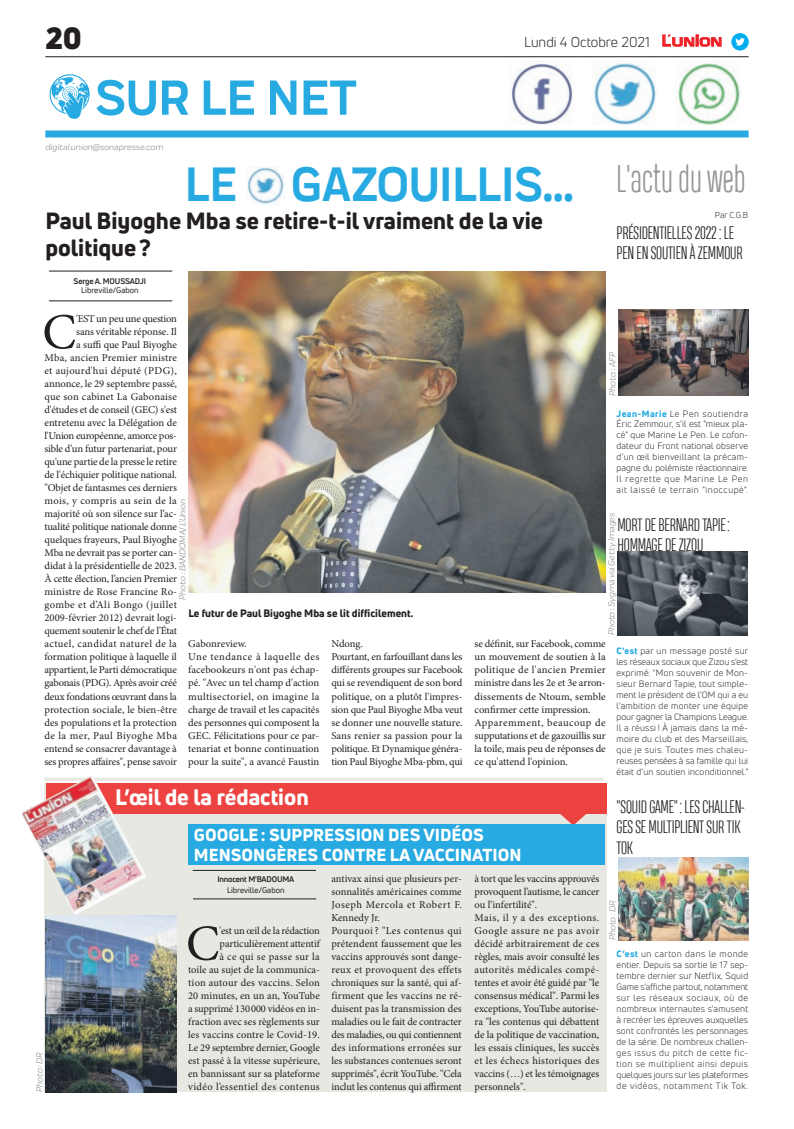
<style>
.page{position:relative;width:794px;height:1129px;background:#fff}
.page>*{position:absolute;margin:0;border:0;box-sizing:border-box;transform-origin:0 0}
.t1{font:700 51px "Praktika";color:#26aae1}
.t2{font:50.5px "Minion Pro";color:#231f20}
.t3{font:700 50px "Praktika";color:#26aae1;scale:.95 1}
.t4{font:300 36px "Heading Compressed Pro";color:#939598;scale:.9 1}
.t5{font:900 30px "Uni Neue";color:#231f20}
.t6{font:800 23px/27.6px "Uni Neue";color:#231f20}
.t7{font:800 22px "Uni Neue";color:#fff}
.t8{font:300 17px/20.6px "Heading Compressed Pro";letter-spacing:-.01em;color:#231f20}
.t9{font:800 17px/20.4px "Uni Neue";color:#fff}
.t10{font:14px "Uni Neue";color:#231f20}
.t11{font:10.5px/13px "Minion Pro";letter-spacing:-.005em;color:#231f20}
.t12{font:800 10.5px "Uni Neue";color:#231f20}
.t13{font:9px/11px "Uni Neue";letter-spacing:.02em;color:#231f20;text-align:justify}
.t14{font:italic 9px "Praktika";color:#818386}
.t15{font:8.5px "Uni Neue";color:#231f20}
.t16{font:700 8px "Uni Neue";letter-spacing:-.02em;color:#231f20}
.t17{font:8px "Uni Neue";color:#231f20}
.s1{font-family:"Eurostile";font-weight:600;font-size:14.9px;color:#ee1d23}
.s2{font-family:"Eurostile";font-weight:600;font-size:11.4px;color:#ee1d23}
.s3{font-weight:800;color:#26aae1}
</style>
<div class="page">
<hr style="left:45px;top:56px;width:703px;height:1px;background:#231f20">
<div style="left:45px;top:130px;width:703px;height:7px;background:#26aae1"></div>
<svg style="left:662px;top:34px;width:60px;height:13px"></svg>
<div style="left:731px;top:33px;width:17px;height:18px;background:#00aeef;border-radius:50%"></div>
<svg style="left:735px;top:38px;width:10px;height:8px"></svg>
<img style="left:508px;top:62px;width:65px;height:63px">
<img style="left:593px;top:62px;width:64px;height:64px">
<img style="left:675px;top:62px;width:66px;height:64px">
<svg style="left:50px;top:74px;width:40px;height:45px"></svg>
<img style="left:246px;top:167px;width:38px;height:37px">
<hr style="left:44px;top:777px;width:559px;height:3px;background:#e7e8e2">
<div style="left:44px;top:782px;width:562px;height:309px;background:#e7e8e2"></div>
<div style="left:46px;top:782px;width:560px;height:31px;background:#ec4240"></div>
<img style="left:21px;top:776px;width:126px;height:138px">
<svg style="left:559px;top:813px;width:28px;height:11px"></svg>
<img style="left:617px;top:551px;width:130px;height:84px">
<img style="left:618px;top:309px;width:130px;height:86px">
<img style="left:618px;top:857px;width:130px;height:83px">
<div style="left:188px;top:824px;width:417px;height:40px;background:#26aae1"></div>
<hr style="left:193px;top:898px;width:123px;height:1px;background:#231f20">
<hr style="left:193px;top:870px;width:123px;height:1px;background:#231f20">
<img style="left:45px;top:914px;width:132px;height:177px">
<hr style="left:49px;top:300px;width:123px;height:1px;background:#231f20">
<hr style="left:49px;top:271px;width:123px;height:1px;background:#231f20">
<img style="left:188px;top:271px;width:417px;height:321px">
<h3 class="t5" style="left:45px;top:17px;width:38px">20</h3>
<h1 class="t1" style="left:95px;top:57px;width:263px">SUR LE NET</h1>
<p class="t14" style="left:45px;top:140px;width:120px">digital.union@sonapresse.com</p>
<h3 class="t10" style="left:524px;top:33px;width:199px">Lundi 4 Octobre 2021 <span class="s1">L</span><span class="s2">UNION</span></h3>
<h3 class="t3" style="left:185px;top:145px;width:410px">LE GAZOUILLIS...</h3>
<h3 class="t6" style="left:45px;top:206px;width:499px">Paul Biyoghe Mba se retire-t-il vraiment de la vie politique?</h3>
<p class="t16" style="left:74px;top:276px;width:74px">Serge A. MOUSSADJI</p>
<p class="t17" style="left:81px;top:285px;width:59px">Libreville/Gabon</p>
<h3 class="t4" style="left:616px;top:158px;width:145px">L'actu du web</h3>
<p class="t15" style="left:715px;top:210px;width:35px">Par C.G.B</p>
<h3 class="t8" style="left:616px;top:224px;width:127px">PRÉSIDENTIELLES 2022: LE<br>PEN EN SOUTIEN À ZEMMOUR</h3>
<h2 class="t2" style="left:42px;top:298px;width:35px">C</h2>
<p class="t11" style="left:44px;top:312px;width:134px;text-align:right">'EST un peu une question<br>sans véritable réponse. Il<br>a suffi que Paul Biyoghe<br>Mba, ancien Premier ministre et aujourd'hui député (PDG), annonce, le 29 septembre passé, que son cabinet La Gabonaise d'études et de conseil (GEC) s'est entretenu avec la Délégation de l'Union européenne, amorce pos&shy;sible d'un futur partenariat, pour qu'une partie de la presse le retire de l'échiquier politique national. "Objet de fantasmes ces derniers mois, y compris au sein de la majorité où son silence sur l’ac&shy;tualité politique nationale donne quelques frayeurs, Paul Biyoghe<br>Mba ne devrait pas se porter can&shy;didat à la présidentielle de 2023.<br>À cette élection, l’ancien Premier ministre de Rose Francine Ro&shy;gombe et d’Ali Bongo (juillet<br>2009-février 2012) devrait logi&shy;quement soutenir le chef de l’État actuel, candidat naturel de la formation politique à laquelle il appartient, le Parti démocratique gabonais (PDG). Après avoir créé deux fondations œuvrant dans la protection sociale, le bien-être des populations et la protection de la mer, Paul Biyoghe Mba entend se consacrer davantage à ses propres affaires", pense savoir</p>
<p class="t14" style="left:606px;top:395px;width:45px;rotate:-90deg">Photo : AFP</p>
<p class="t13" style="left:616px;top:407px;width:133px"><span class="s3">Jean-Marie</span> Le Pen soutiendra Éric Zemmour, s’il est "mieux pla&shy;cé" que Marine Le Pen. Le cofon&shy;dateur du Front national observe d’un œil bienveillant la précam&shy;pagne du polémiste réactionnaire.<br>Il regrette que Marine Le Pen ait laissé le terrain "inoccupé".</p>
<h3 class="t8" style="left:617px;top:516px;width:114px">MORT DE BERNARD TAPIE:<br>HOMMAGE DE ZIZOU</h3>
<p class="t14" style="left:176px;top:599px;width:102px;rotate:-90deg">Photo : BANDOMA/ L’Union</p>
<p class="t14" style="left:605px;top:635px;width:124px;rotate:-90deg">Photo : Sygma via Getty Images</p>
<p class="t12" style="left:188px;top:605px;width:227px">Le futur de Paul Biyoghe Mba se lit difficilement.</p>
<p class="t11" style="left:188px;top:637px;width:133px">Gabonreview.<br>Une tendance à laquelle des facebookeurs n'ont pas échap&shy;pé. "Avec un tel champ d'action multisectoriel, on imagine la charge de travail et les capacités des personnes qui composent la<br>GEC. Félicitations pour ce par&shy;tenariat et bonne continuation pour la suite", a avancé Faustin</p>
<p class="t11" style="left:331px;top:637px;width:133px">Ndong.<br>Pourtant, en farfouillant dans les différents groupes sur Facebook qui se revendiquent de son bord politique, on a plutôt l'impres&shy;sion que Paul Biyoghe Mba veut se donner une nouvelle stature.<br>Sans renier sa passion pour la politique. Et Dynamique généra&shy;tion Paul Biyoghe Mba-pbm, qui</p>
<p class="t11" style="left:474px;top:637px;width:133px">se définit, sur Facebook, comme un mouvement de soutien à la politique de l'ancien Premier ministre dans les 2e et 3e arron&shy;dissements de Ntoum, semble confirmer cette impression.<br>Apparemment, beaucoup de supputations et de gazouillis sur la toile, mais peu de réponses de ce qu'attend l'opinion.</p>
<p class="t13" style="left:616px;top:645px;width:133px"><span class="s3">C’est</span> par un message posté sur les réseaux sociaux que Zizou s’est exprimé. "Mon souvenir de Mon&shy;sieur Bernard Tapie, tout simple&shy;ment le président de l’OM qui a eu l’ambition de monter une équipe pour gagner la Champions League.<br>Il a réussi ! À jamais dans la mé&shy;moire du club et des Marseillais, que je suis. Toutes mes chaleu&shy;reuses pensées à sa famille qui lui était d’un soutien inconditionnel."</p>
<h3 class="t8" style="left:616px;top:797px;width:130px">"SQUID GAME": LES CHALLEN-<br>GES SE MULTIPLIENT SUR TIK<br>TOK</h3>
<h3 class="t7" style="left:115px;top:782px;width:195px">L’œil de la rédaction</h3>
<h3 class="t9" style="left:194px;top:824px;width:329px">GOOGLE: SUPPRESSION DES VIDÉOS<br>MENSONGÈRES CONTRE LA VACCINATION</h3>
<p class="t16" style="left:217px;top:873px;width:78px">Innocent M'BADOUMA</p>
<p class="t17" style="left:227px;top:884px;width:59px">Libreville/Gabon</p>
<p class="t11" style="left:331px;top:871px;width:132px">antivax ainsi que plusieurs per&shy;sonnalités américaines comme<br>Joseph Mercola et Robert F.<br>Kennedy Jr.<br>Pourquoi ? "Les contenus qui prétendent faussement que les vaccins approuvés sont dange&shy;reux et provoquent des effets chroniques sur la santé, qui af&shy;firment que les vaccins ne ré&shy;duisent pas la transmission des maladies ou le fait de contracter des maladies, ou qui contiennent des informations erronées sur les substances contenues seront supprimés", écrit YouTube. "Cela inclut les contenus qui affirment</p>
<p class="t11" style="left:474px;top:871px;width:126px">à tort que les vaccins approuvés provoquent l’autisme, le cancer ou l’infertilité".<br>Mais, il y a des exceptions.<br>Google assure ne pas avoir décidé arbitrairement de ces règles, mais avoir consulté les autorités médicales compé&shy;tentes et avoir été guidé par "le consensus médical". Parmi les exceptions, YouTube autorise&shy;ra "les contenus qui débattent de la politique de vaccination, les essais cliniques, les succès et les échecs historiques des vaccins (…) et les témoignages personnels".</p>
<p class="t14" style="left:606px;top:940px;width:41px;rotate:-90deg">Photo : DR</p>
<h2 class="t2" style="left:186px;top:909px;width:35px">C</h2>
<p class="t11" style="left:188px;top:923px;width:133px;text-align:right">'est un œil de la rédaction particulièrement attentif<br>à ce qui se passe sur la<br>toile au sujet de la communica&shy;tion autour des vaccins. Selon<br>20 minutes, en un an, YouTube a supprimé 130000 vidéos en in&shy;fraction avec ses règlements sur les vaccins contre le Covid-19.<br>Le 29 septembre dernier, Google est passé à la vitesse supérieure, en bannissant sur sa plateforme vidéo l’essentiel des contenus</p>
<p class="t13" style="left:616px;top:947px;width:133px"><span class="s3">C’est</span> un carton dans le monde entier. Depuis sa sortie le 17 sep&shy;tembre dernier sur Netflix, Squid Game s’affiche partout, notamment sur les réseaux sociaux, où de nombreux internautes s’amusent à recréer les épreuves auxquelles sont confrontés les personnages de la série. De nombreux challen&shy;ges issus du pitch de cette fic&shy;tion se multiplient ainsi depuis quelques jours sur les plateformes de vidéos, notamment Tik Tok.</p>
<p class="t14" style="left:33px;top:1091px;width:41px;rotate:-90deg">Photo : DR</p>
</div>
